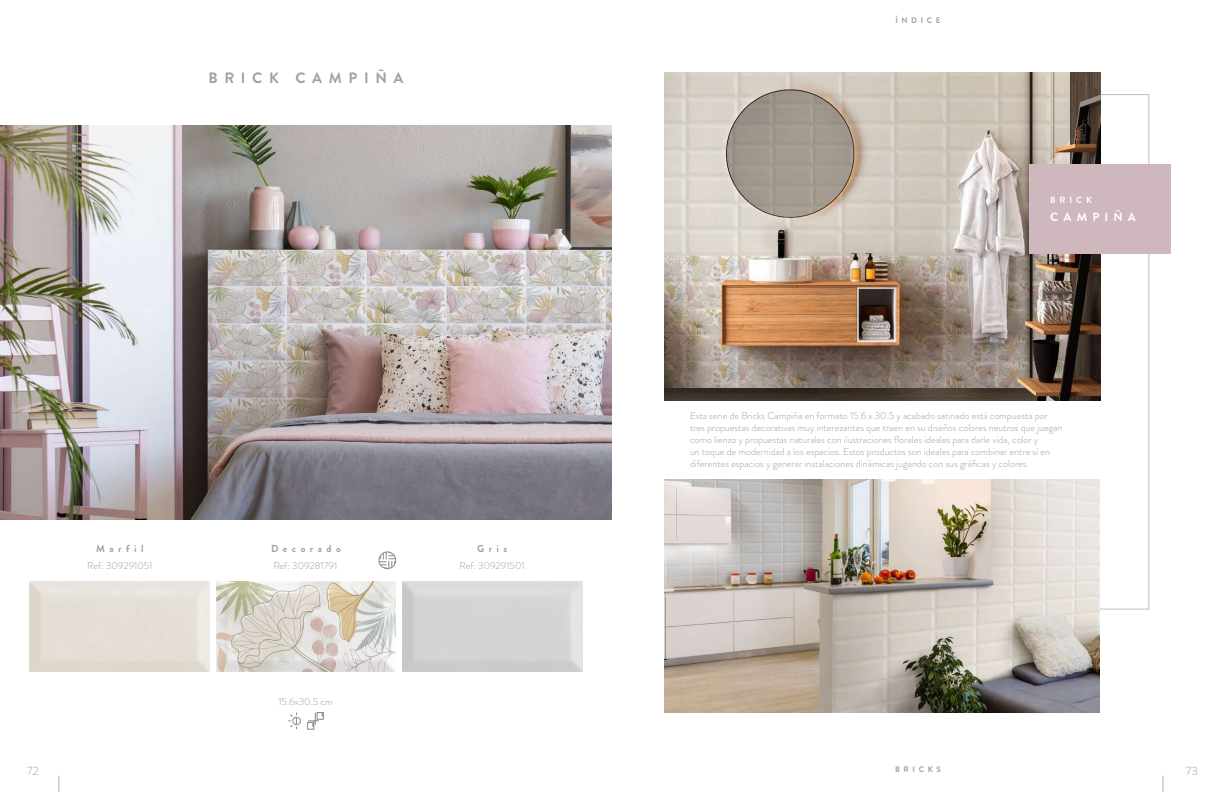
<style>
.page{position:relative;width:1224px;height:792px;background:#fff}
.page>*{position:absolute;margin:0;border:0;box-sizing:border-box;transform-origin:0 0}
.t1{font:700 15px "Brandon Grotesque";letter-spacing:.44em;color:#a1a1a1}
.t2{font:700 12px "Brandon Grotesque";letter-spacing:.43em;color:#fff}
.t3{font:300 12px "Brandon Grotesque";color:#a0a09f}
.t4{font:700 10.1px "Brandon Grotesque";letter-spacing:.44em;color:#a1a1a1}
.t5{font:300 10px/12px "Brandon Grotesque";color:#a0a09f}
.t6{font:700 9px "Brandon Grotesque";letter-spacing:.43em;color:#fff}
.t7{font:700 8px "Brandon Grotesque";letter-spacing:.45em;color:#a1a1a1}
</style>
<div class="page">
<svg style="left:59px;top:776px;width:1px;height:16px"></svg>
<svg style="left:1163px;top:776px;width:1px;height:16px"></svg>
<img style="left:1px;top:125px;width:611px;height:395px">
<img style="left:216px;top:581px;width:180px;height:90px">
<svg style="left:307px;top:712px;width:17px;height:18px"></svg>
<svg style="left:288px;top:712px;width:13px;height:17px"></svg>
<svg style="left:379px;top:552px;width:17px;height:17px"></svg>
<div style="left:379px;top:552px;width:17px;height:17px;border:1px solid #878787;border-radius:50%"></div>
<svg style="left:1074px;top:94px;width:76px;height:516px"></svg>
<img style="left:664px;top:72px;width:436px;height:328px">
<img style="left:664px;top:479px;width:436px;height:233px">
<div style="left:1029px;top:164px;width:142px;height:90px;background:#ceb7bd"></div>
<h1 class="t1" style="left:209px;top:67px;width:196px">BRICK CAMPIÑA</h1>
<p class="t4" style="left:96px;top:541px;width:49px">Marfil</p>
<p class="t4" style="left:271px;top:541px;width:71px">Decorado</p>
<p class="t4" style="left:477px;top:541px;width:32px">Gris</p>
<p class="t5" style="left:87px;top:559px;width:67px">Ref: 309291051</p>
<p class="t5" style="left:273px;top:559px;width:65px">Ref: 309281791</p>
<p class="t5" style="left:460px;top:559px;width:67px">Ref: 309291501</p>
<p class="t5" style="left:278px;top:695px;width:56px">15.6x30.5 cm</p>
<p class="t7" style="left:895px;top:14px;width:47px">ÍNDICE</p>
<p class="t6" style="left:1050px;top:194px;width:43px">BRICK</p>
<p class="t2" style="left:1050px;top:208px;width:87px">CAMPIÑA</p>
<p class="t5" style="left:690px;top:410px;width:374px">Esta serie de Bricks Campiña en formato 15.6 x 30.5 y acabado satinado está compuesta por tres propuestas decorativas muy interezantes que traen en su diseños colores neutros que juegan como lienzo y propuestas naturales con ilustraciones florales ideales para darle vida, color y<br>un toque de modernidad a los espacios. Estos productos son ideales para combinar entre sí en diferentes espacios y generar instalaciones dinámicas jugando con sus gráficas y colores.</p>
<p class="t7" style="left:895px;top:764px;width:47px">BRICKS</p>
<p class="t3" style="left:27px;top:763px;width:13px">72</p>
<p class="t3" style="left:1186px;top:763px;width:14px">73</p>
</div>
